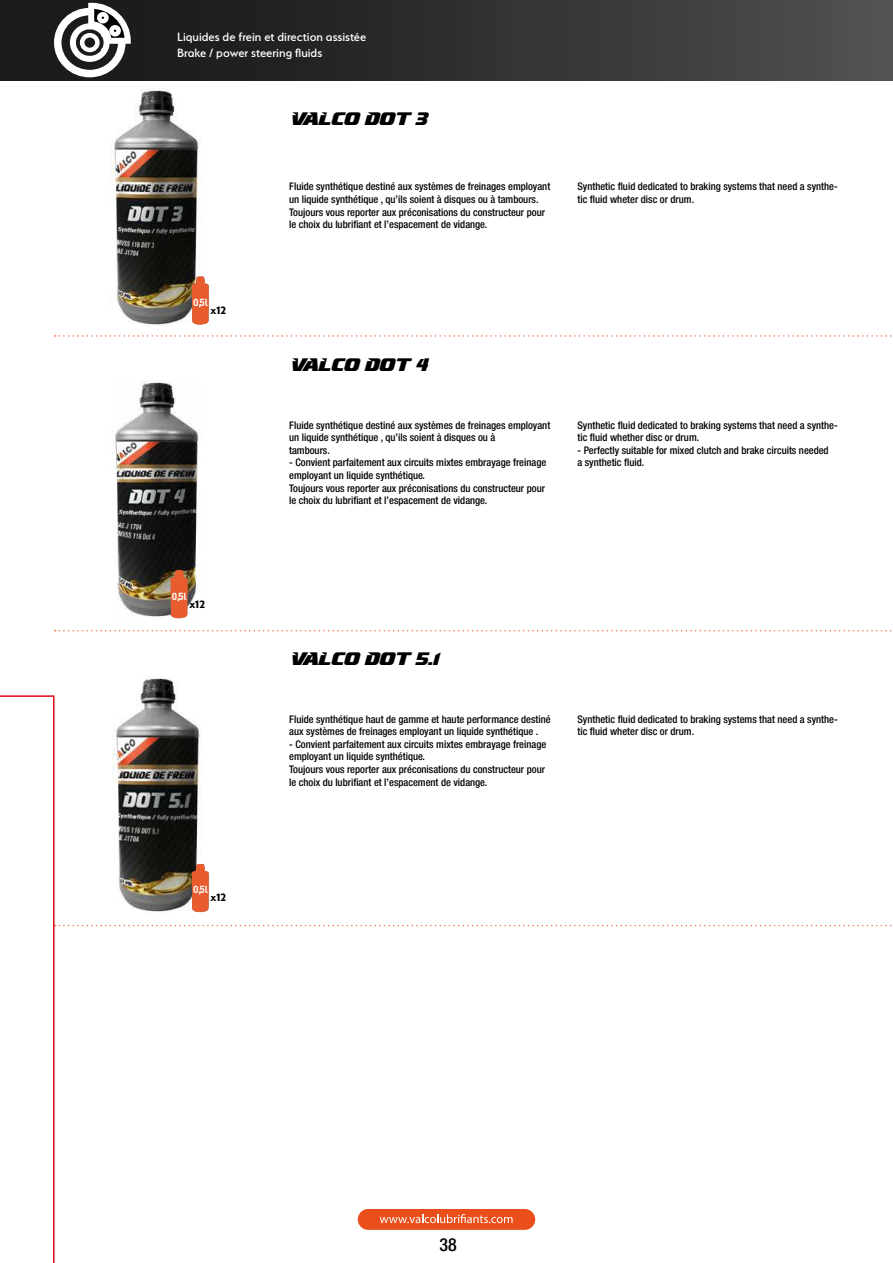
<style>
.page{position:relative;width:893px;height:1263px;background:#fff}
.page>*{position:absolute;margin:0;border:0;box-sizing:border-box;transform-origin:0 0}
.t1{font:18px "Infinite Justice";color:#000}
.t2{font:500 condensed 18px "Helvetica Neue LT Com";color:#000}
.t3{font:500 13.5px/16.2px "Serenity";color:#fff}
.t4{font:700 12px "Serenity";color:#000}
.t5{font:500 condensed 10.5px/12.6px "Helvetica Neue LT Com";color:#000}
.t6{font:700 10.2px "DIN";color:#fff}
</style>
<div class="page">
<div style="left:0;top:0;width:893px;height:81px;background:linear-gradient(to right,#1a1a19,#4c4b4a)"></div>
<svg style="left:55px;top:335px;width:837px;height:2px"></svg>
<svg style="left:55px;top:630px;width:837px;height:1px"></svg>
<div style="left:80px;top:33px;width:20px;height:19px;border:4px solid #fff;border-radius:50%"></div>
<div style="left:70px;top:23px;width:40px;height:39px;border:6px solid #fff;border-radius:50%"></div>
<div style="left:54px;top:8px;width:72px;height:69px;border:8px solid #fff;border-radius:50%"></div>
<svg style="left:75px;top:48px;width:3px;height:4px"></svg>
<svg style="left:85px;top:0;width:49px;height:59px"></svg>
<img style="left:111px;top:90px;width:88px;height:235px">
<img style="left:114px;top:382px;width:87px;height:235px">
<img style="left:140px;top:678px;width:37px;height:17px">
<svg style="left:171px;top:570px;width:17px;height:48px"></svg>
<svg style="left:192px;top:276px;width:17px;height:49px"></svg>
<svg style="left:0;top:695px;width:892px;height:568px"></svg>
<p class="t3" style="left:177px;top:29px;width:191px">Liquides de frein et direction assistée<br>Brake / power steering fluids</p>
<h1 class="t1" style="left:289px;top:109px;width:139px">VALCO DOT 3</h1>
<p class="t5" style="left:289px;top:180px;width:263px">Fluide synthétique destiné aux systèmes de freinages employant un liquide synthétique , qu’ils soient à disques ou à tambours.<br>Toujours vous reporter aux préconisations du constructeur pour le choix du lubrifiant et l’espacement de vidange.</p>
<p class="t5" style="left:577px;top:180px;width:262px">Synthetic fluid dedicated to braking systems that need a synthe&shy;tic fluid wheter disc or drum.</p>
<p class="t6" style="left:193px;top:296px;width:17px">0,5l</p>
<p class="t4" style="left:211px;top:303px;width:17px">x12</p>
<h1 class="t1" style="left:289px;top:355px;width:140px">VALCO DOT 4</h1>
<p class="t5" style="left:289px;top:418px;width:263px">Fluide synthétique destiné aux systèmes de freinages employant un liquide synthétique , qu’ils soient à disques ou à<br>tambours.</p>
<p class="t5" style="left:289px;top:456px;width:259px">- Convient parfaitement aux circuits mixtes embrayage freinage employant un liquide synthétique.<br>Toujours vous reporter aux préconisations du constructeur pour le choix du lubrifiant et l’espacement de vidange.</p>
<p class="t5" style="left:577px;top:418px;width:262px">Synthetic fluid dedicated to braking systems that need a synthe&shy;tic fluid whether disc or drum.</p>
<p class="t5" style="left:577px;top:444px;width:253px">- Perfectly suitable for mixed clutch and brake circuits needed a synthetic fluid.</p>
<p class="t6" style="left:172px;top:589px;width:17px">0,5l</p>
<p class="t4" style="left:189px;top:597px;width:17px">x12</p>
<h1 class="t1" style="left:289px;top:649px;width:150px">VALCO DOT 5.1</h1>
<p class="t5" style="left:289px;top:712px;width:263px">Fluide synthétique haut de gamme et haute performance destiné aux systèmes de freinages employant un liquide synthétique .</p>
<p class="t5" style="left:289px;top:738px;width:259px">- Convient parfaitement aux circuits mixtes embrayage freinage employant un liquide synthétique.<br>Toujours vous reporter aux préconisations du constructeur pour le choix du lubrifiant et l’espacement de vidange.</p>
<p class="t5" style="left:577px;top:712px;width:262px">Synthetic fluid dedicated to braking systems that need a synthe&shy;tic fluid wheter disc or drum.</p>
<p class="t6" style="left:193px;top:883px;width:17px">0,5l</p>
<p class="t4" style="left:211px;top:891px;width:17px">x12</p>
<h1 class="t2" style="left:439px;top:1234px;width:19px">38</h1>
</div>
